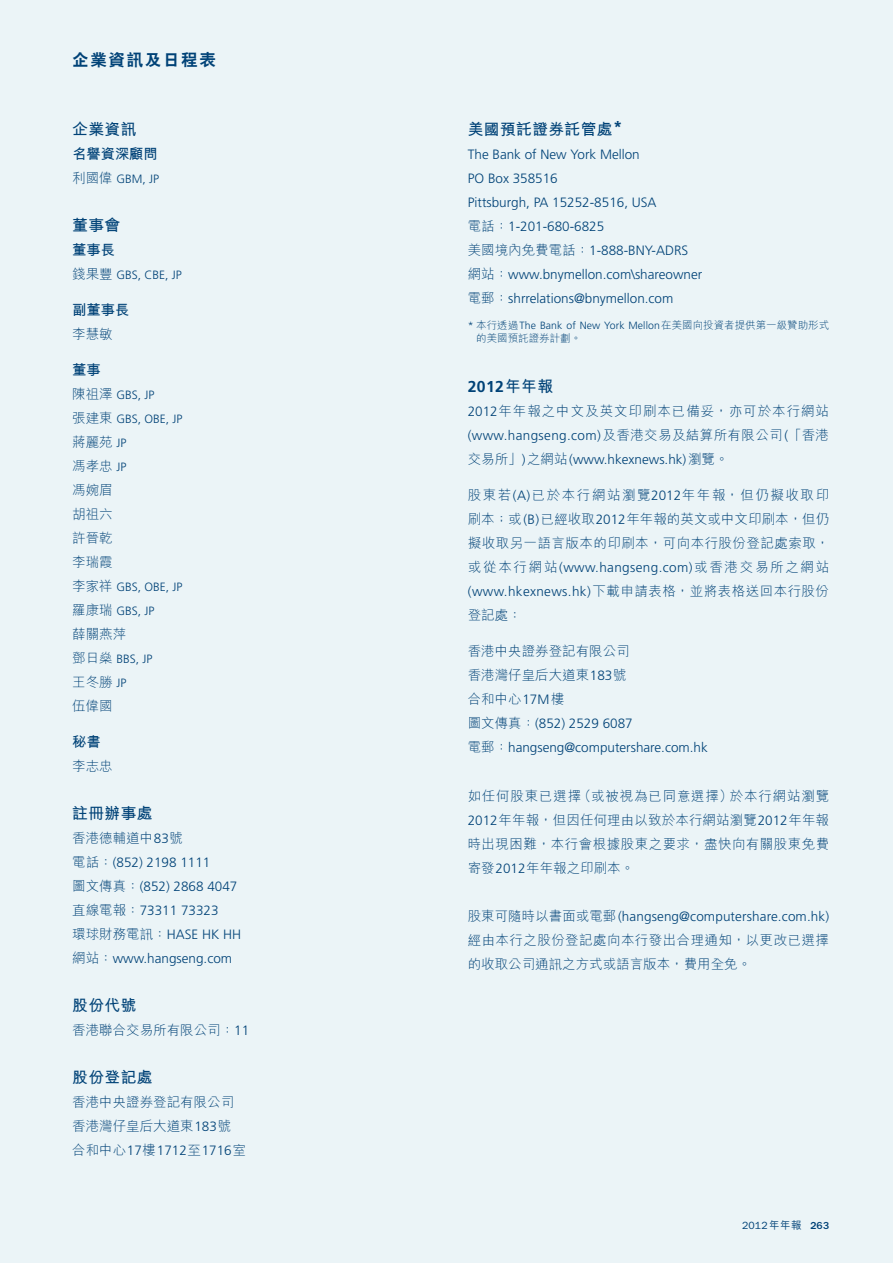
<style>
.page{position:relative;width:893px;height:1263px;background:#ebf4f7}
.page>*{position:absolute;margin:0;border:0;box-sizing:border-box;transform-origin:0 0}
.t1{font:800 16.5px "C Hei 2 HK";letter-spacing:.1em;color:#004277}
.t2{font:700 15.75px "M Hei HK";letter-spacing:.025em;color:#004277}
.t3{font:700 15.75px "Frutiger LT Std";color:#004277}
.t4{font:700 14.25px "M Hei HK";color:#004277}
.t5{font:300 13.5px/24px "Frutiger LT Std";color:#004277}
.t6{font:300 13.5px/24px "M Hei HK";color:#004277}
.t7{font:300 13.5px/24px "Frutiger LT Std";letter-spacing:.03em;color:#004277}
.t8{font:300 13.5px/24px "M Hei HK";letter-spacing:.03em;color:#004277}
.t9{font:300 13.5px "M Hei HK";letter-spacing:.07em;color:#004277}
.t10{font:300 12px/24px "Frutiger LT Std";color:#004277}
.t11{font:300 10.5px "Frutiger LT Std";letter-spacing:.01em;color:#004277}
.t12{font:10.5px "ITC Franklin Gothic Std";color:#004277}
.t13{font:300 10.5px "M Hei HK";color:#004277}
.s1{font-family:"M Hei HK";font-size:13.5px}
.s2{font-family:"Frutiger LT Std";font-size:12px}
.s3{font-family:"Frutiger LT Std"}
.s4{font-family:"M Hei HK"}
.s5{font-family:"M Hei HK";font-weight:500}
.s6{font-weight:500}
</style>
<div class="page">
<p class="t1" style="left:72px;top:49px;width:145px">企業資訊及日程表</p>
<p class="t2" style="left:72px;top:118px;width:66px">企業資訊</p>
<p class="t4" style="left:72px;top:144px;width:87px">名譽資深顧問</p>
<p class="t10" style="left:72px;top:167px;width:88px"><span class="s1">利國偉</span> GBM, JP</p>
<p class="t2" style="left:72px;top:214px;width:50px">董事會</p>
<p class="t4" style="left:72px;top:240px;width:44px">董事長</p>
<p class="t10" style="left:72px;top:263px;width:111px"><span class="s1">錢果豐</span> GBS, CBE, JP</p>
<p class="t4" style="left:72px;top:300px;width:58px">副董事長</p>
<p class="t6" style="left:72px;top:322px;width:42px">李慧敏</p>
<p class="t4" style="left:72px;top:360px;width:30px">董事</p>
<p class="t10" style="left:72px;top:383px;width:112px"><span class="s1">陳祖澤</span> GBS, JP<br><span class="s1">張建東</span> GBS, OBE, JP</p>
<p class="t6" style="left:72px;top:430px;width:56px">蔣麗苑 <span class="s2">JP</span>馮孝忠 <span class="s2">JP</span>馮婉眉胡祖六許晉乾李瑞霞</p>
<p class="t10" style="left:72px;top:575px;width:112px"><span class="s1">李家祥</span> GBS, OBE, JP<span class="s1">羅康瑞</span> GBS, JP</p>
<p class="t6" style="left:72px;top:622px;width:55px">薛關燕萍</p>
<p class="t10" style="left:72px;top:647px;width:82px"><span class="s1">鄧日燊</span> BBS, JP</p>
<p class="t6" style="left:72px;top:670px;width:56px">王冬勝 <span class="s2">JP</span>伍偉國</p>
<p class="t4" style="left:72px;top:732px;width:30px">秘書</p>
<p class="t6" style="left:72px;top:754px;width:42px">李志忠</p>
<p class="t2" style="left:72px;top:802px;width:82px">註冊辦事處</p>
<p class="t6" style="left:72px;top:826px;width:112px">香港德輔道中<span class="s3">83</span>號</p>
<p class="t5" style="left:72px;top:851px;width:170px"><span class="s4">電話：</span>(852) 2198 1111<br><span class="s4">圖文傳真：</span>(852) 2868 4047<span class="s4">直線電報：</span>73311 73323<br><span class="s4">環球財務電訊：</span>HASE HK HH<span class="s4">網站：</span>www.hangseng.com</p>
<p class="t2" style="left:72px;top:994px;width:66px">股份代號</p>
<p class="t6" style="left:72px;top:1018px;width:179px">香港聯合交易所有限公司：<span class="s3">11</span></p>
<p class="t2" style="left:72px;top:1066px;width:82px">股份登記處</p>
<p class="t6" style="left:72px;top:1090px;width:163px">香港中央證券登記有限公司香港灣仔皇后大道東<span class="s3">183</span>號</p>
<p class="t5" style="left:72px;top:1139px;width:175px"><span class="s4">合和中心</span>17<span class="s4">樓</span>1712<span class="s4">至</span>1716<span class="s4">室</span></p>
<p class="t2" style="left:468px;top:118px;width:156px">美國預託證券託管處<sup>*</sup></p>
<p class="t5" style="left:468px;top:143px;width:236px">The Bank of New York Mellon<br>PO Box 358516<br>Pittsburgh, PA 15252-8516, USA<br><span class="s4">電話：</span>1-201-680-6825<br><span class="s4">美國境內免費電話：</span>1-888-BNY-ADRS<span class="s4">網站：</span>www.bnymellon.com\shareowner<span class="s4">電郵：</span>shrrelations@bnymellon.com</p>
<p class="t11" style="left:468px;top:319px;width:363px">* <span class="s4">本行透過</span>The Bank of New York Mellon<span class="s4">在美國向投資者提供第一級贊助形式</span></p>
<p class="t13" style="left:476px;top:331px;width:106px">的美國預託證券計劃。</p>
<p class="t3" style="left:468px;top:378px;width:87px">2012<span class="s4">年年報</span></p>
<p class="t9" style="left:468px;top:402px;width:363px"><span class="s3">2012</span>年年報之中文及英文印刷本已備妥，亦可於本行網站</p>
<p class="t7" style="left:468px;top:424px;width:363px">(www.hangseng.com)<span class="s4">及香港交易及結算所有限公司</span>(<span class="s4">「香港交易所」</span>)<span class="s4">之網站</span>(www.hkexnews.hk)<span class="s4">瀏覽。</span></p>
<p class="t6" style="left:468px;top:483px;width:363px;text-align:justify">股東若<span class="s3">(A)</span>已於本行網站瀏覽<span class="s3">2012</span>年年報，但仍擬收取印刷本；或<span class="s3">(B)</span>已經收取<span class="s3">2012</span>年年報的英文或中文印刷本，但仍擬收取另一語言版本的印刷本，可向本行股份登記處索取，</p>
<p class="t7" style="left:468px;top:556px;width:363px"><span class="s4">或從本行網站</span>(www.hangseng.com)<span class="s4">或香港交易所之網站</span>(www.hkexnews.hk)<span class="s4">下載申請表格，並將表格送回本行股份</span></p>
<p class="t6" style="left:468px;top:603px;width:55px">登記處：</p>
<p class="t6" style="left:468px;top:639px;width:163px">香港中央證券登記有限公司香港灣仔皇后大道東<span class="s3">183</span>號合和中心<span class="s3">17M</span>樓</p>
<p class="t5" style="left:468px;top:712px;width:242px"><span class="s4">圖文傳真：</span>(852) 2529 6087<br><span class="s4">電郵：</span>hangseng@computershare.com.hk</p>
<p class="t6" style="left:468px;top:783px;width:363px;text-align:justify">如任何股東已選擇（或被視為已同意選擇）於本行網站瀏覽<span class="s3">2012</span>年年報，但因任何理由以致於本行網站瀏覽<span class="s3">2012</span>年年報時出現困難，本行會根據股東之要求，盡快向有關股東免費寄發<span class="s3">2012</span>年年報之印刷本。</p>
<p class="t5" style="left:468px;top:904px;width:363px"><span class="s4">股東可隨時以書面或電郵</span>(hangseng@computershare.com.hk)</p>
<p class="t8" style="left:468px;top:927px;width:363px">經由本行之股份登記處向本行發出合理通知，以更改已選擇的收取公司通訊之方式或語言版本，費用全免。</p>
<p class="t12" style="left:742px;top:1219px;width:89px">2012<span class="s5">年年報</span> <span class="s6">263</span></p>
</div>
